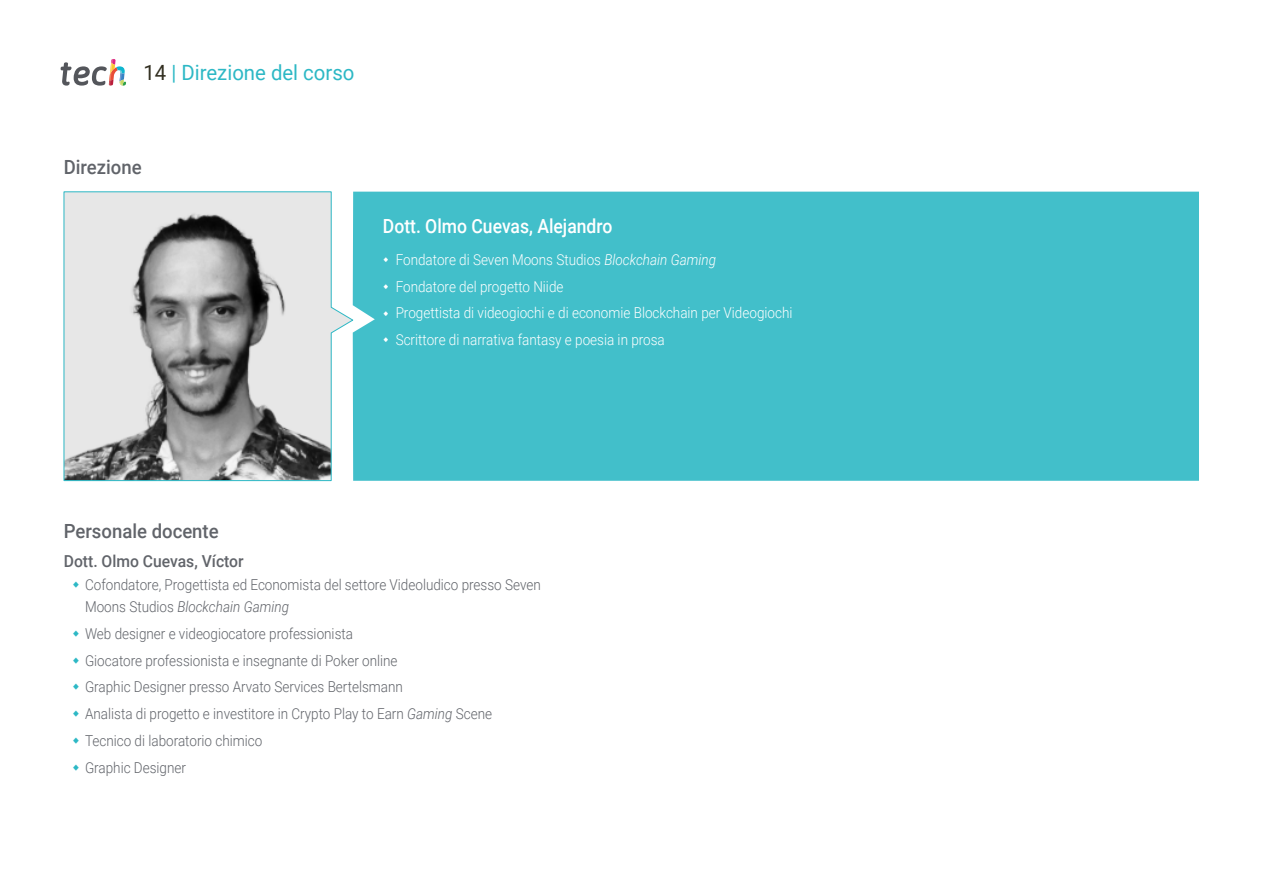
<style>
.page{position:relative;width:1263px;height:893px;background:#fff}
.page>*{position:absolute;margin:0;border:0;box-sizing:border-box;transform-origin:0 0}
.t1{font:21px "Roboto";color:#2db8c5}
.t2{font:500 19.5px "Roboto";color:#61646a;scale:.95 1}
.t3{font:500 19.5px "Roboto";color:#fff;scale:.9 1}
.t4{font:500 16.5px "Roboto";color:#61646a;scale:.95 1}
.t5{font:300 15px/26.7px "Roboto";color:#61646a;scale:.9 1}
.t6{font:300 15px/26.7px "Roboto";color:#fff;scale:.9 1}
.s1{color:#312e20}
.s2{font-style:italic}
</style>
<div class="page">
<svg style="left:61px;top:59px;width:65px;height:27px"></svg>
<div style="left:353px;top:192px;width:846px;height:289px;background:#42bfca"></div>
<svg style="left:64px;top:191px;width:289px;height:290px;background:#b9bbbb"></svg>
<svg style="left:384px;top:257px;width:4px;height:5px"></svg>
<svg style="left:384px;top:284px;width:4px;height:5px"></svg>
<svg style="left:384px;top:311px;width:4px;height:5px"></svg>
<svg style="left:384px;top:337px;width:4px;height:5px"></svg>
<h1 class="t1" style="left:144px;top:57px;width:213px"><span class="s1">14</span> | Direzione del corso</h1>
<h2 class="t2" style="left:64px;top:154px;width:84px">Direzione</h2>
<h2 class="t2" style="left:64px;top:517px;width:165px">Personale docente</h2>
<h2 class="t3" style="left:383px;top:212px;width:256px">Dott. Olmo Cuevas, Alejandro</h2>
<p class="t6" style="left:396px;top:246px;width:442px">Fondatore di Seven Moons Studios <span class="s2">Blockchain Gaming<br></span>Fondatore del progetto Niide<br>Progettista di videogiochi e di economie Blockchain per Videogiochi Scrittore di narrativa fantasy e poesia in prosa</p>
<p class="t4" style="left:64px;top:550px;width:191px">Dott. Olmo Cuevas, Víctor</p>
<p class="t5" style="left:85px;top:573px;width:508px;line-height:22.5px">Cofondatore, Progettista ed Economista del settore Videoludico presso Seven<br>Moons Studios <span class="s2">Blockchain Gaming</span></p>
<p class="t5" style="left:85px;top:620px;width:454px">Web designer e videogiocatore professionista<br>Giocatore professionista e insegnante di Poker online<br>Graphic Designer presso Arvato Services Bertelsmann<br>Analista di progetto e investitore in Crypto Play to Earn <span class="s2">Gaming</span> Scene Tecnico di laboratorio chimico<br>Graphic Designer</p>
</div>
